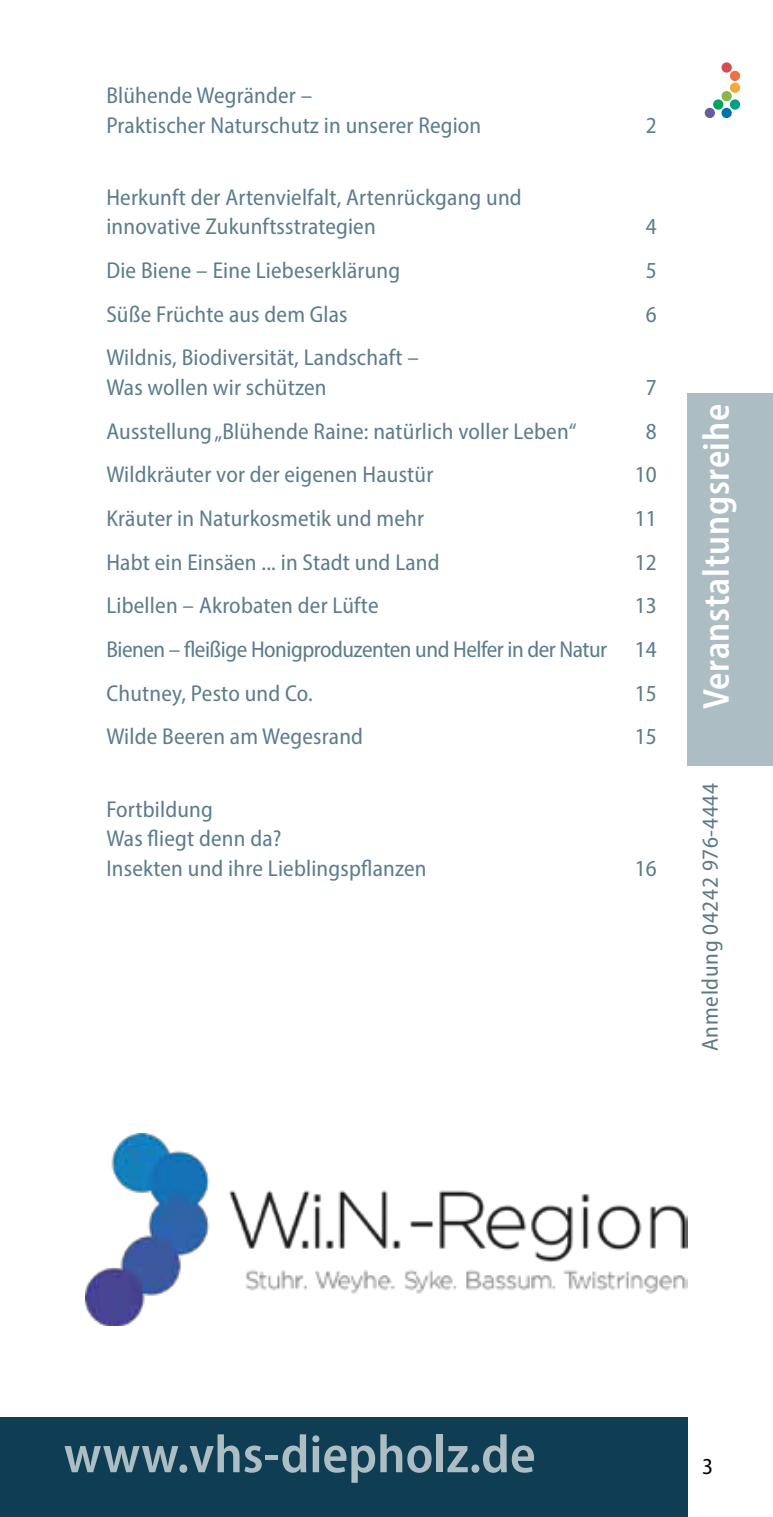
<style>
.page{position:relative;width:773px;height:1517px;background:#fff}
.page>*{position:absolute;margin:0;border:0;box-sizing:border-box;transform-origin:0 0}
.t1{font:600 semi-condensed 53.75px "Myriad Pro";color:#adbdc4}
.t2{font:600 semi-condensed 37.5px "Myriad Pro";letter-spacing:.02em;color:#fff;scale:.96 1}
.t3{font:semi-condensed 23px/29.5px "Myriad Pro";letter-spacing:.01em;color:#5c7c8b}
.t4{font:semi-condensed 23px "Myriad Pro";letter-spacing:.03em;color:#5b7983}
.t5{font:semi-condensed 23px "Myriad Pro";color:#000}
</style>
<div class="page">
<div style="left:687px;top:393px;width:85px;height:372px;background:#adbdc4"></div>
<div style="left:721px;top:62px;width:10px;height:11px;background:#d94b4c;border-radius:50%"></div>
<div style="left:729px;top:71px;width:11px;height:10px;background:#ea7243;border-radius:50%"></div>
<div style="left:729px;top:83px;width:11px;height:10px;background:#f6a837;border-radius:50%"></div>
<div style="left:721px;top:91px;width:10px;height:10px;background:#88b749;border-radius:50%"></div>
<div style="left:713px;top:99px;width:10px;height:11px;background:#00a360;border-radius:50%"></div>
<svg style="left:729px;top:99px;width:11px;height:11px"></svg>
<div style="left:721px;top:108px;width:10px;height:10px;background:#0073a8;border-radius:50%"></div>
<div style="left:704px;top:108px;width:10px;height:10px;background:#6a5c9c;border-radius:50%"></div>
<div style="left:0;top:1417px;width:687px;height:100px;background:#0f3e54"></div>
<img style="left:85px;top:1133px;width:602px;height:192px">
<p class="t3" style="left:106px;top:80px;width:376px">Blühende Wegränder –<br>Praktischer Naturschutz in unserer Region</p>
<p class="t3" style="left:106px;top:182px;width:417px">Herkunft der Artenvielfalt, Artenrückgang und innovative Zukunftsstrategien</p>
<p class="t3" style="left:645px;top:110px;width:12px">2</p>
<p class="t3" style="left:645px;top:212px;width:12px">4</p>
<p class="t3" style="left:106px;top:255px;width:295px">Die Biene – Eine Liebeserklärung</p>
<p class="t3" style="left:645px;top:255px;width:12px">5</p>
<p class="t3" style="left:106px;top:299px;width:243px">Süße Früchte aus dem Glas</p>
<p class="t3" style="left:645px;top:299px;width:12px">6</p>
<p class="t3" style="left:106px;top:343px;width:314px">Wildnis, Biodiversität, Landschaft –<br>Was wollen wir schützen</p>
<p class="t3" style="left:645px;top:372px;width:12px">7</p>
<p class="t3" style="left:106px;top:416px;width:472px">Ausstellung „Blühende Raine: natürlich voller Leben“</p>
<p class="t3" style="left:645px;top:416px;width:12px">8</p>
<p class="t3" style="left:106px;top:459px;width:328px">Wildkräuter vor der eigenen Haustür</p>
<p class="t3" style="left:634px;top:459px;width:24px">10</p>
<p class="t3" style="left:106px;top:503px;width:319px">Kräuter in Naturkosmetik und mehr</p>
<p class="t3" style="left:634px;top:503px;width:24px">11</p>
<p class="t3" style="left:106px;top:547px;width:335px">Habt ein Einsäen ... in Stadt und Land</p>
<p class="t3" style="left:634px;top:547px;width:24px">12</p>
<p class="t3" style="left:106px;top:590px;width:274px">Libellen – Akrobaten der Lüfte</p>
<p class="t3" style="left:106px;top:583px;width:551px;line-height:43.8px;text-align:justify;text-indent:528px">13<br>Bienen – fleißige Honigproduzenten und Helfer in der Natur 14<br>Chutney, Pesto und Co.</p>
<p class="t3" style="left:634px;top:678px;width:24px">15</p>
<p class="t3" style="left:106px;top:721px;width:258px">Wilde Beeren am Wegesrand</p>
<p class="t3" style="left:634px;top:721px;width:24px">15</p>
<p class="t3" style="left:106px;top:793px;width:321px">Fortbildung<br>Was fliegt denn da?<br>Insekten und ihre Lieblingspflanzen</p>
<p class="t3" style="left:634px;top:853px;width:24px">16</p>
<h2 class="t2" style="left:692px;top:709px;width:319px;rotate:-90deg">Veranstaltungsreihe</h2>
<p class="t4" style="left:696px;top:1051px;width:269px;rotate:-90deg">Anmeldung 04242 976-4444</p>
<h1 class="t1" style="left:64px;top:1420px;width:473px">www.vhs-diepholz.de</h1>
<p class="t5" style="left:702px;top:1452px;width:12px">3</p>
</div>
